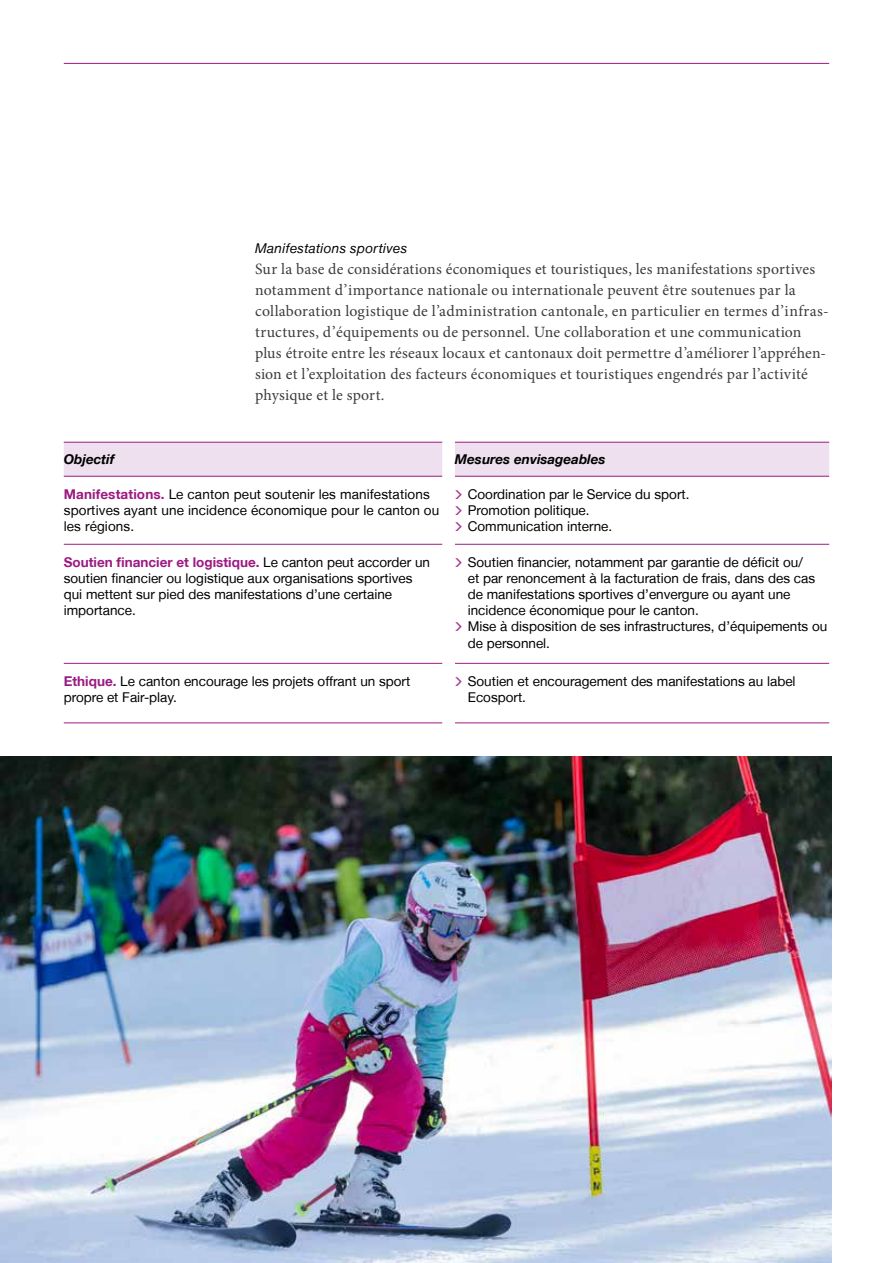
<style>
.page{position:relative;width:893px;height:1263px;background:#fff}
.page>*{position:absolute;margin:0;border:0;box-sizing:border-box;transform-origin:0 0}
.t1{font:15.75px/21px "Minion Pro";letter-spacing:.01em;color:#3c3c3b}
.t2{font:13.5px/16.2px "Helvetica Neue LT";color:#000}
.t3{font:italic 700 13.5px "Helvetica Neue LT";color:#000}
.t4{font:italic 13.5px "Helvetica Neue LT";letter-spacing:.02em;color:#000}
.s1{font-weight:700;color:#9c1a81}
</style>
<div class="page">
<hr style="left:64px;top:63px;width:765px;height:1px;background:#9c1a81">
<div style="left:64px;top:442px;width:765px;height:34px;background:#eee0ef"></div>
<hr style="left:455px;top:442px;width:374px;height:1px;background:#9c1a81">
<hr style="left:455px;top:476px;width:374px;height:1px;background:#9c1a81">
<hr style="left:64px;top:544px;width:378px;height:1px;background:#9c1a81">
<hr style="left:455px;top:544px;width:374px;height:1px;background:#9c1a81">
<hr style="left:64px;top:663px;width:378px;height:1px;background:#9c1a81">
<hr style="left:455px;top:663px;width:374px;height:1px;background:#9c1a81">
<hr style="left:64px;top:722px;width:378px;height:1px;background:#9c1a81">
<hr style="left:455px;top:722px;width:374px;height:1px;background:#9c1a81">
<hr style="left:64px;top:442px;width:378px;height:1px;background:#9c1a81">
<hr style="left:64px;top:476px;width:378px;height:1px;background:#9c1a81">
<img style="left:0;top:757px;width:831px;height:506px">
<p class="t4" style="left:255px;top:240px;width:154px">Manifestations sportives</p>
<p class="t1" style="left:255px;top:258px;width:575px">Sur la base de considérations économiques et touristiques, les manifestations sportives notamment d’importance nationale ou internationale peuvent être soutenues par la collaboration logistique de l’administration cantonale, en particulier en termes d’infras&shy;tructures, d’équipements ou de personnel. Une collaboration et une communication plus étroite entre les réseaux locaux et cantonaux doit permettre d’améliorer l’appréhen&shy;sion et l’exploitation des facteurs économiques et touristiques engendrés par l’activité physique et le sport.</p>
<p class="t3" style="left:64px;top:451px;width:52px">Objectif</p>
<p class="t3" style="left:455px;top:451px;width:152px">Mesures envisageables</p>
<p class="t2" style="left:64px;top:485px;width:377px"><span class="s1">Manifestations.</span> Le canton peut soutenir les manifestations sportives ayant une incidence économique pour le canton ou les régions.</p>
<p class="t2" style="left:468px;top:485px;width:223px">Coordination par le Service du sport.<br>Promotion politique.<br>Communication interne.</p>
<p class="t2" style="left:64px;top:554px;width:368px"><span class="s1">Soutien financier et logistique.</span> Le canton peut accorder un soutien financier ou logistique aux organisations sportives qui mettent sur pied des manifestations d’une certaine importance.</p>
<p class="t2" style="left:468px;top:554px;width:361px">Soutien financier, notamment par garantie de déficit ou/<br>et par renoncement à la facturation de frais, dans des cas de manifestations sportives d’envergure ou ayant une incidence économique pour le canton.<br>Mise à disposition de ses infrastructures, d’équipements ou de personnel.</p>
<p class="t2" style="left:64px;top:673px;width:348px"><span class="s1">Ethique.</span> Le canton encourage les projets offrant un sport propre et Fair-play.</p>
<p class="t2" style="left:468px;top:673px;width:329px">Soutien et encouragement des manifestations au label<br>Ecosport.</p>
</div>
